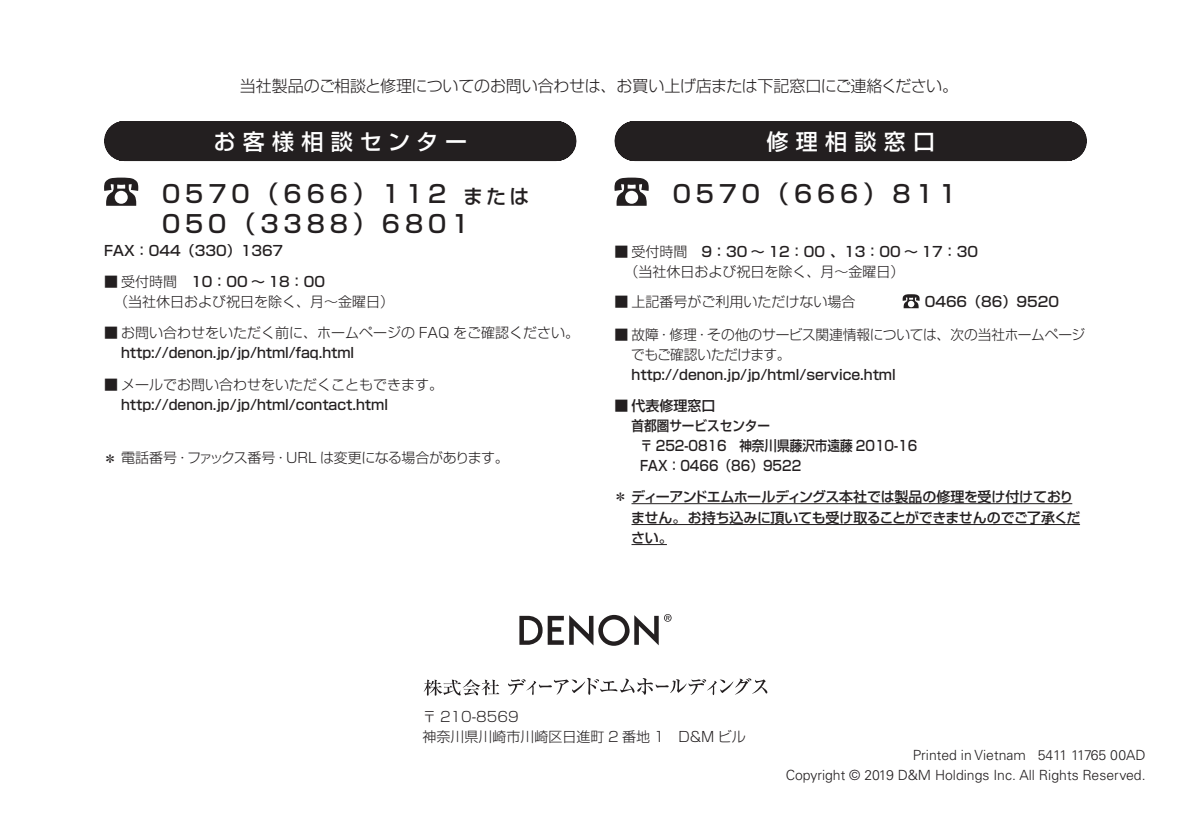
<style>
.page{position:relative;width:1191px;height:840px;background:#fff}
.page>*{position:absolute;margin:0;border:0;box-sizing:border-box;transform-origin:0 0}
.t1{font:500 24px/30px "Shin Go Pro";letter-spacing:.2em;color:#231f20}
.t2{font:500 22px "Shin Go Pro";color:#fff}
.t3{font:300 16px "Shin Go Pro";letter-spacing:-.02em;color:#231f20}
.t4{font:300 14px/20px "Shin Go Pro";color:#231f20}
.t5{font:500 14px "Shin Go Pro";color:#231f20}
.t6{font:300 14px/20px "Univers LT Std";color:#231f20;text-align:right}
.t7{font:500 14px/20.4px "Shin Go Pro";letter-spacing:-.025em;color:#231f20}
.t8{font:500 14px "Shin Go Pro";color:#231f20;scale:.9 1}
.t9{font:300 14px/20px "Shin Go Pro";letter-spacing:-.02em;color:#231f20}
.t10{font:300 14px "Shin Go Pro";letter-spacing:-.035em;color:#231f20}
.s1{font-size:20px}
.s2{font-weight:500}
.s3{font-family:"Marks For Denon";font-weight:400}
.s4{font-weight:300}
</style>
<div class="page">
<div style="left:124px;top:121px;width:432px;height:40px;background:#231f20"></div>
<svg style="left:104px;top:177px;width:34px;height:29px"></svg>
<div style="left:634px;top:121px;width:433px;height:40px;background:#231f20"></div>
<hr style="left:631px;top:503px;width:441px;height:1px;background:#231f20">
<hr style="left:631px;top:524px;width:449px;height:1px;background:#231f20">
<hr style="left:631px;top:544px;width:36px;height:1px;background:#231f20">
<svg style="left:614px;top:177px;width:34px;height:29px"></svg>
<svg style="left:902px;top:294px;width:17px;height:14px"></svg>
<svg style="left:423px;top:679px;width:76px;height:16px"></svg>
<svg style="left:508px;top:677px;width:259px;height:17px"></svg>
<svg style="left:519px;top:614px;width:139px;height:31px"></svg>
<svg style="left:664px;top:614px;width:7px;height:7px"></svg>
<p class="t3" style="left:240px;top:73px;width:720px">当社製品のご相談と修理についてのお問い合わせは、お買い上げ店または下記窓口にご連絡ください。</p>
<h2 class="t2" style="left:214px;top:123px;width:255px">お 客 様 相 談 セ ン タ ー</h2>
<h1 class="t1" style="left:162px;top:176px;width:369px">0570（666）112 <span class="s1">または<br></span>050（3388）6801</h1>
<p class="t5" style="left:104px;top:239px;width:181px">FAX：044（330）1367</p>
<p class="t4" style="left:114px;top:270px;width:282px;text-indent:-10px">■ 受付時間　<span class="s2">10：00 〜 18：00<br></span>（当社休日および祝日を除く、月〜金曜日）</p>
<p class="t4" style="left:104px;top:321px;width:476px">■ お問い合わせをいただく前に、ホームページの FAQ をご確認ください。</p>
<p class="t5" style="left:121px;top:341px;width:235px">http://denon.jp/jp/html/faq.html</p>
<p class="t4" style="left:104px;top:372px;width:341px">■ メールでお問い合わせをいただくこともできます。</p>
<p class="t5" style="left:121px;top:393px;width:268px">http://denon.jp/jp/html/contact.html</p>
<p class="t10" style="left:104px;top:446px;width:406px"><span class="s3">z</span> 電話番号・ファックス番号・URL は変更になる場合があります。</p>
<h2 class="t2" style="left:766px;top:123px;width:170px">修 理 相 談 窓 口</h2>
<h1 class="t1" style="left:648px;top:176px;width:309px">　0570（666）811</h1>
<p class="t4" style="left:624px;top:240px;width:355px;text-indent:-10px">■ 受付時間　<span class="s2">9：30 〜 12：00 、13：00 〜 17：30</span>（当社休日および祝日を除く、月〜金曜日）</p>
<p class="t4" style="left:614px;top:289px;width:243px">■ 上記番号がご利用いただけない場合</p>
<p class="t5" style="left:924px;top:289px;width:136px">0466（86）9520</p>
<p class="t9" style="left:631px;top:322px;width:455px;text-indent:-17px">■ 故障・修理・その他のサービス関連情報については、次の当社ホームページでもご確認いただけます。</p>
<p class="t5" style="left:631px;top:362px;width:266px">http://denon.jp/jp/html/service.html</p>
<p class="t5" style="left:614px;top:394px;width:103px"><span class="s4">■</span> 代表修理窓口</p>
<p class="t8" style="left:631px;top:414px;width:156px">首都圏サービスセンター</p>
<p class="t8" style="left:640px;top:434px;width:309px">〒 252-0816　神奈川県藤沢市遠藤 2010-16</p>
<p class="t8" style="left:640px;top:454px;width:181px">FAX：0466（86）9522</p>
<p class="t7" style="left:631px;top:484px;width:451px;text-indent:-16px"><span class="s3">z</span> ディーアンドエムホールディングス本社では製品の修理を受け付けておりません。お持ち込みに頂いても受け取ることができませんのでご了承ください。</p>
<p class="t4" style="left:422px;top:704px;width:325px">〒 210-8569<br>神奈川県川崎市川崎区日進町 2 番地 1　D&amp;M ビル</p>
<p class="t6" style="left:785px;top:744px;width:361px">Printed in Vietnam 5411 11765 00AD<br>Copyright © 2019 D&amp;M Holdings Inc. All Rights Reserved.</p>
</div>
